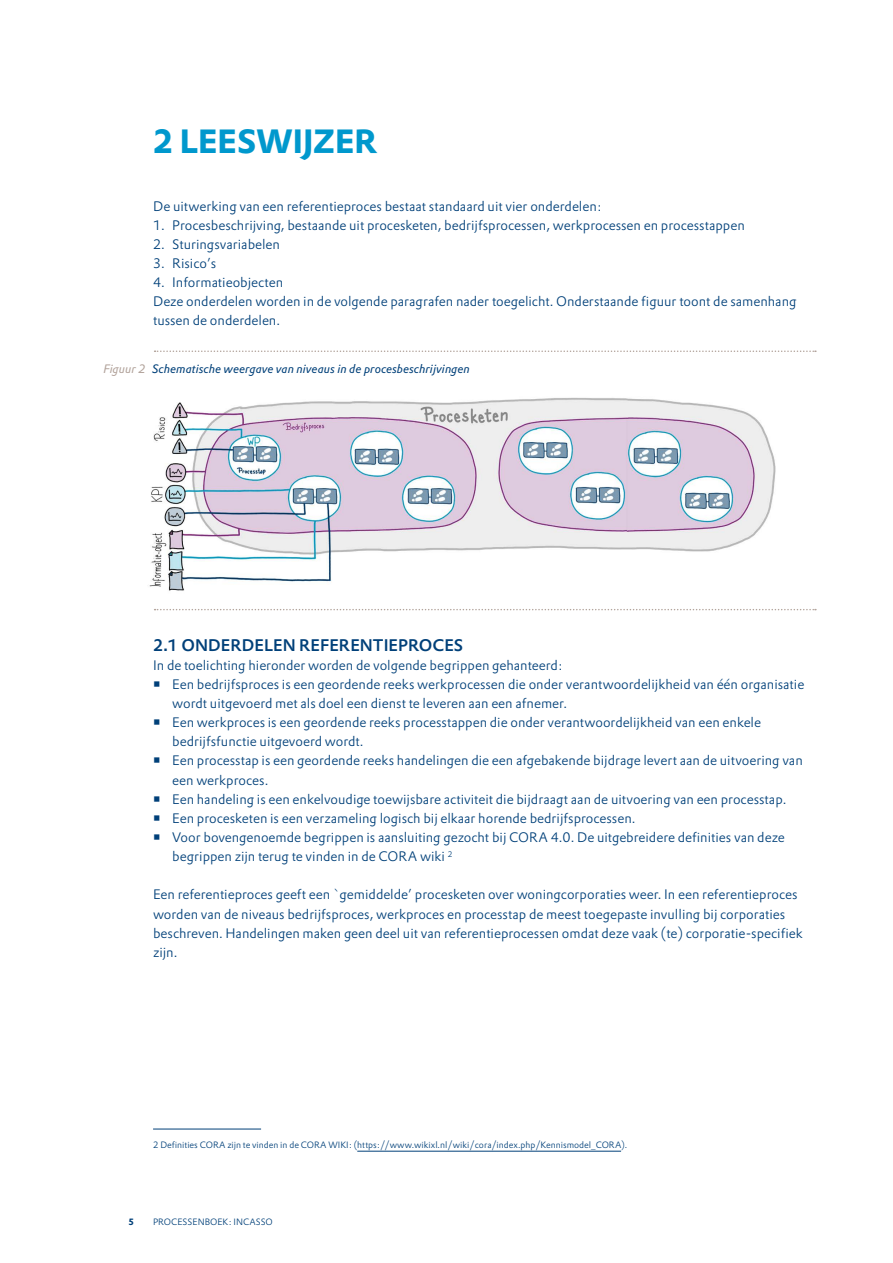
<style>
.page{position:relative;width:893px;height:1263px;background:#fff}
.page>*{position:absolute;margin:0;border:0;box-sizing:border-box;transform-origin:0 0}
.t1{font:700 33px "DTL Prokyon TOT";color:#0098cd}
.t2{font:500 16.5px "DTL Prokyon TOT";color:#004079}
.t3{font:300 13.5px/19.2px "DTL Prokyon TOT";color:#004079}
.t4{font:italic 12px "DTL Prokyon TOT";color:#004079}
.t5{font:300 9px "DTL Prokyon TOT";color:#004079}
.t6{font:700 9px "DTL Prokyon TOT";color:#004079}
.s1{color:#b2a39b}
</style>
<div class="page">
<hr style="left:153px;top:1129px;width:108px;height:1px;background:#004079">
<hr style="left:357px;top:1151px;width:264px;height:1px;background:#004079">
<img style="left:149px;top:397px;width:627px;height:194px">
<svg style="left:155px;top:350px;width:661px;height:2px"></svg>
<svg style="left:155px;top:609px;width:661px;height:1px"></svg>
<h1 class="t1" style="left:153px;top:120px;width:226px">2 LEESWIJZER</h1>
<p class="t3" style="left:153px;top:196px;width:450px">De uitwerking van een referentieproces bestaat standaard uit vier onderdelen:</p>
<p class="t3" style="left:153px;top:215px;width:593px">1. Procesbeschrijving, bestaande uit procesketen, bedrijfsprocessen, werkprocessen en processtappen</p>
<p class="t3" style="left:153px;top:234px;width:128px">2. Sturingsvariabelen</p>
<p class="t3" style="left:153px;top:253px;width:65px">3. Risico’s</p>
<p class="t3" style="left:153px;top:273px;width:645px">4. Informatieobjecten<br>Deze onderdelen worden in de volgende paragrafen nader toegelicht. Onderstaande figuur toont de samenhang tussen de onderdelen.</p>
<p class="t4" style="left:103px;top:361px;width:368px"><span class="s1">Figuur 2</span> Schematische weergave van niveaus in de procesbeschrijvingen</p>
<p class="t2" style="left:153px;top:634px;width:312px">2.1 ONDERDELEN REFERENTIEPROCES</p>
<p class="t3" style="left:172px;top:655px;width:634px;text-indent:-19px">In de toelichting hieronder worden de volgende begrippen gehanteerd:<br>Een bedrijfsproces is een geordende reeks werkprocessen die onder verantwoordelijkheid van één organisatie wordt uitgevoerd met als doel een dienst te leveren aan een afnemer.<br>Een werkproces is een geordende reeks processtappen die onder verantwoordelijkheid van een enkele bedrijfsfunctie uitgevoerd wordt.<br>Een processtap is een geordende reeks handelingen die een afgebakende bijdrage levert aan de uitvoering van een werkproces.<br>Een handeling is een enkelvoudige toewijsbare activiteit die bijdraagt aan de uitvoering van een processtap.<br>Een procesketen is een verzameling logisch bij elkaar horende bedrijfsprocessen.<br>Voor bovengenoemde begrippen is aansluiting gezocht bij CORA 4.0. De uitgebreidere definities van deze begrippen zijn terug te vinden in de CORA wiki <sup>2</sup></p>
<p class="t3" style="left:153px;top:885px;width:651px">Een referentieproces geeft een `gemiddelde’ procesketen over woningcorporaties weer. In een referentieproces worden van de niveaus bedrijfsproces, werkproces en processtap de meest toegepaste invulling bij corporaties beschreven. Handelingen maken geen deel uit van referentieprocessen omdat deze vaak (te) corporatie-specifiek zijn.</p>
<p class="t5" style="left:153px;top:1139px;width:476px">2 Definities CORA zijn te vinden in de CORA WIKI: (https://www.wikixl.nl/wiki/cora/index.php/Kennismodel_CORA).</p>
<p class="t6" style="left:128px;top:1215px;width:7px">5</p>
<p class="t5" style="left:153px;top:1216px;width:121px">PROCESSENBOEK: INCASSO</p>
</div>
